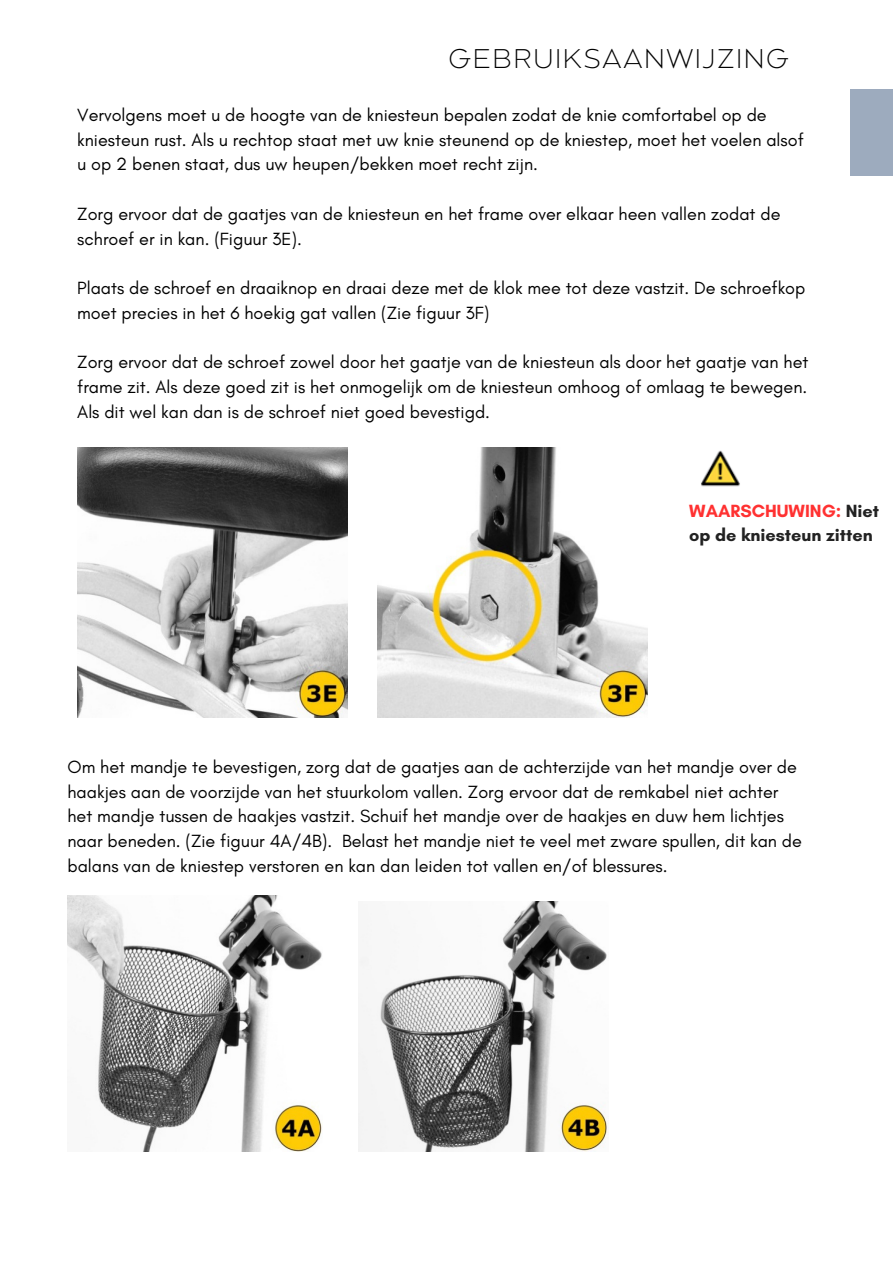
<style>
.page{position:relative;width:893px;height:1264px;background:#fff}
.page>*{position:absolute;margin:0;border:0;box-sizing:border-box;transform-origin:0 0}
.t1{font:200 27px "Balgin";letter-spacing:.07em;color:#000}
.t2{font:18px/24.8px "Glacial Indifference";color:#000}
.t3{font:700 18px/24.8px "Glacial Indifference";color:#222}
.s1{color:#ff3131}
</style>
<div class="page">
<div style="left:850px;top:89px;width:42px;height:87px;background:#9dabbe"></div>
<img style="left:77px;top:447px;width:270px;height:270px">
<img style="left:378px;top:447px;width:269px;height:270px">
<img style="left:701px;top:450px;width:39px;height:37px">
<img style="left:67px;top:896px;width:255px;height:255px">
<img style="left:358px;top:901px;width:250px;height:250px">
<h1 class="t1" style="left:448px;top:41px;width:342px">GEBRUIKSAANWIJZING</h1>
<p class="t2" style="left:77px;top:103px;width:728px">Vervolgens moet u de hoogte van de kniesteun bepalen zodat de knie comfortabel op de kniesteun rust. Als u rechtop staat met uw knie steunend op de kniestep, moet het voelen alsof u op 2 benen staat, dus uw heupen/bekken moet recht zijn.</p>
<p class="t2" style="left:77px;top:202px;width:704px">Zorg ervoor dat de gaatjes van de kniesteun en het frame over elkaar heen vallen zodat de schroef er in kan. (Figuur 3E).</p>
<p class="t2" style="left:77px;top:276px;width:729px">Plaats de schroef en draaiknop en draai deze met de klok mee tot deze vastzit. De schroefkop moet precies in het 6 hoekig gat vallen (Zie figuur 3F)</p>
<p class="t2" style="left:77px;top:350px;width:732px;text-align:justify">Zorg ervoor dat de schroef zowel door het gaatje van de kniesteun als door het gaatje van het frame zit. Als deze goed zit is het onmogelijk om de kniesteun omhoog of omlaag te bewegen.<br>Als dit wel kan dan is de schroef niet goed bevestigd.</p>
<p class="t3" style="left:689px;top:498px;width:191px"><span class="s1">WAARSCHUWING:</span> Niet op de kniesteun zitten</p>
<p class="t2" style="left:67px;top:754px;width:736px">Om het mandje te bevestigen, zorg dat de gaatjes aan de achterzijde van het mandje over de haakjes aan de voorzijde van het stuurkolom vallen. Zorg ervoor dat de remkabel niet achter het mandje tussen de haakjes vastzit. Schuif het mandje over de haakjes en duw hem lichtjes naar beneden. (Zie figuur 4A/4B). Belast het mandje niet te veel met zware spullen, dit kan de balans van de kniestep verstoren en kan dan leiden tot vallen en/of blessures.</p>
</div>
